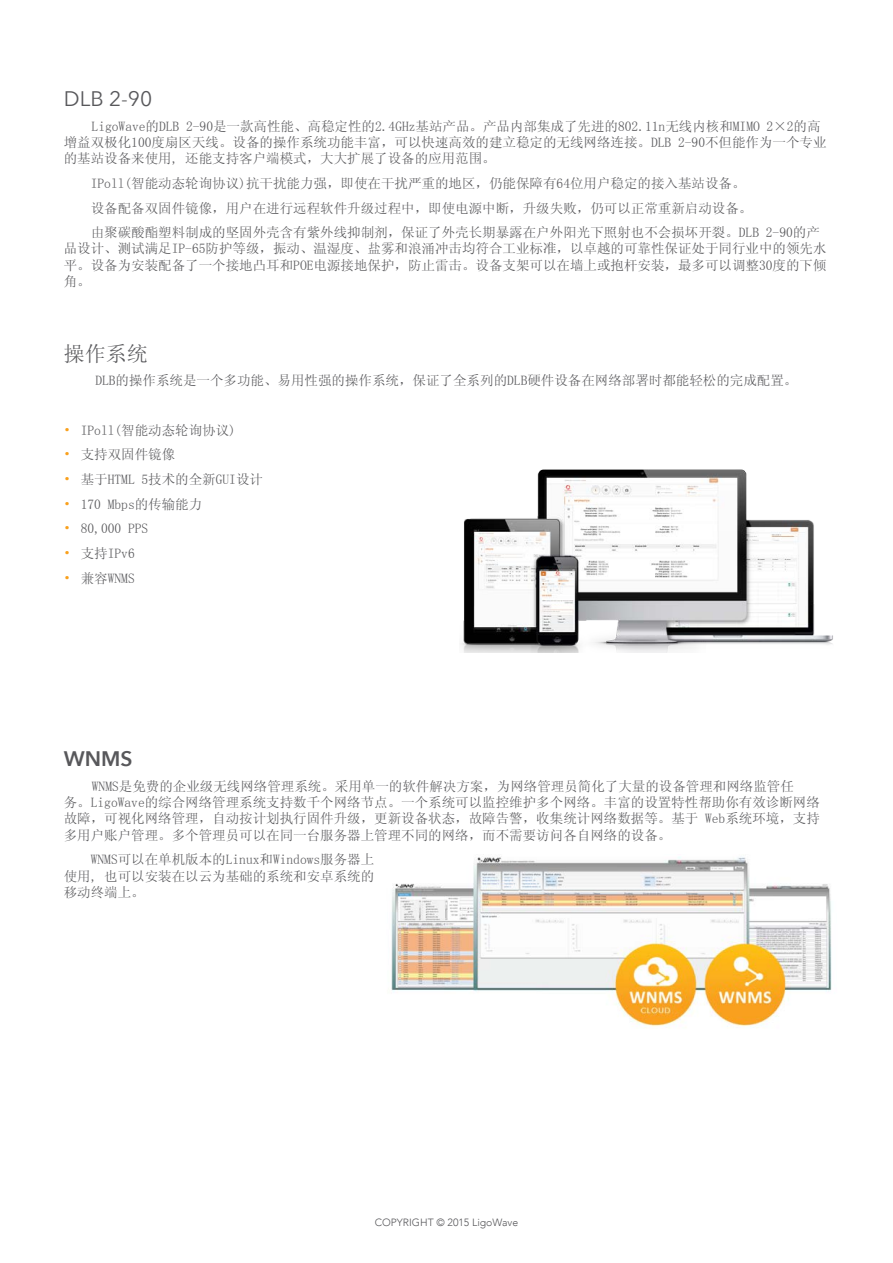
<style>
.page{position:relative;width:893px;height:1263px;background:#fff}
.page>*{position:absolute;margin:0;border:0;box-sizing:border-box;transform-origin:0 0}
.t1{font:21px "Avenir Next";color:#58585b}
.t2{font:21px "Sim Sun";color:#58585b}
.t3{font:600 21px "Avenir Next";color:#58585b}
.t4{font:13.5px/16.2px "Sim Sun";color:#58585b}
.t5{font:300 10.5px "Avenir";color:#58585b}
.s1{color:#f9a01c}
</style>
<div class="page">
<img style="left:461px;top:469px;width:372px;height:184px">
<img style="left:391px;top:857px;width:441px;height:171px">
<h1 class="t1" style="left:64px;top:81px;width:90px">DLB 2-90</h1>
<p class="t4" style="left:64px;top:118px;width:764px;text-indent:28px">LigoWave的DLB 2-90是一款高性能、高稳定性的2.4GHz基站产品。产品内部集成了先进的802.11n无线内核和MIMO 2×2的高增益双极化100度扇区天线。设备的操作系统功能丰富，可以快速高效的建立稳定的无线网络连接。DLB 2-90不但能作为一个专业的基站设备来使用, 还能支持客户端模式，大大扩展了设备的应用范围。</p>
<p class="t4" style="left:91px;top:171px;width:731px;line-height:24.8px">IPoll(智能动态轮询协议)抗干扰能力强，即使在干扰严重的地区，仍能保障有64位用户稳定的接入基站设备。<br>设备配备双固件镜像，用户在进行远程软件升级过程中，即使电源中断，升级失败，仍可以正常重新启动设备。<br>由聚碳酸酯塑料制成的坚固外壳含有紫外线抑制剂，保证了外壳长期暴露在户外阳光下照射也不会损坏开裂。DLB 2-90的产</p>
<p class="t4" style="left:64px;top:241px;width:764px;text-align:justify">品设计、测试满足IP-65防护等级，振动、温湿度、盐雾和浪涌冲击均符合工业标准，以卓越的可靠性保证处于同行业中的领先水平。设备为安装配备了一个接地凸耳和POE电源接地保护，防止雷击。设备支架可以在墙上或抱杆安装，最多可以调整30度的下倾角。</p>
<h1 class="t2" style="left:64px;top:343px;width:85px">操作系统</h1>
<p class="t4" style="left:95px;top:372px;width:704px">DLB的操作系统是一个多功能、易用性强的操作系统，保证了全系列的DLB硬件设备在网络部署时都能轻松的完成配置。</p>
<p class="t4" style="left:64px;top:422px;width:174px"><span class="s1">•</span> IPoll(智能动态轮询协议)</p>
<p class="t4" style="left:64px;top:446px;width:113px"><span class="s1">•</span> 支持双固件镜像</p>
<p class="t4" style="left:64px;top:471px;width:201px"><span class="s1">•</span> 基于HTML 5技术的全新GUI设计</p>
<p class="t4" style="left:64px;top:496px;width:140px"><span class="s1">•</span> 170 Mbps的传输能力</p>
<p class="t4" style="left:64px;top:520px;width:86px"><span class="s1">•</span> 80,000 PPS</p>
<p class="t4" style="left:64px;top:545px;width:73px"><span class="s1">•</span> 支持IPv6</p>
<p class="t4" style="left:64px;top:570px;width:73px"><span class="s1">•</span> 兼容WNMS</p>
<h1 class="t3" style="left:64px;top:741px;width:70px">WNMS</h1>
<p class="t4" style="left:64px;top:778px;width:758px;text-indent:28px">WNMS是免费的企业级无线网络管理系统。采用单一的软件解决方案，为网络管理员简化了大量的设备管理和网络监管任<br>务。LigoWave的综合网络管理系统支持数千个网络节点。一个系统可以监控维护多个网络。丰富的设置特性帮助你有效诊断网络故障，可视化网络管理，自动按计划执行固件升级，更新设备状态，故障告警，收集统计网络数据等。基于 Web系统环境，支持多用户账户管理。多个管理员可以在同一台服务器上管理不同的网络，而不需要访问各自网络的设备。</p>
<p class="t4" style="left:64px;top:851px;width:312px;text-align:justify;text-indent:27px">WNMS可以在单机版本的Linux和Windows服务器上使用, 也可以安装在以云为基础的系统和安卓系统的移动终端上。</p>
<p class="t5" style="left:375px;top:1216px;width:145px">COPYRIGHT © 2015 LigoWave</p>
</div>
